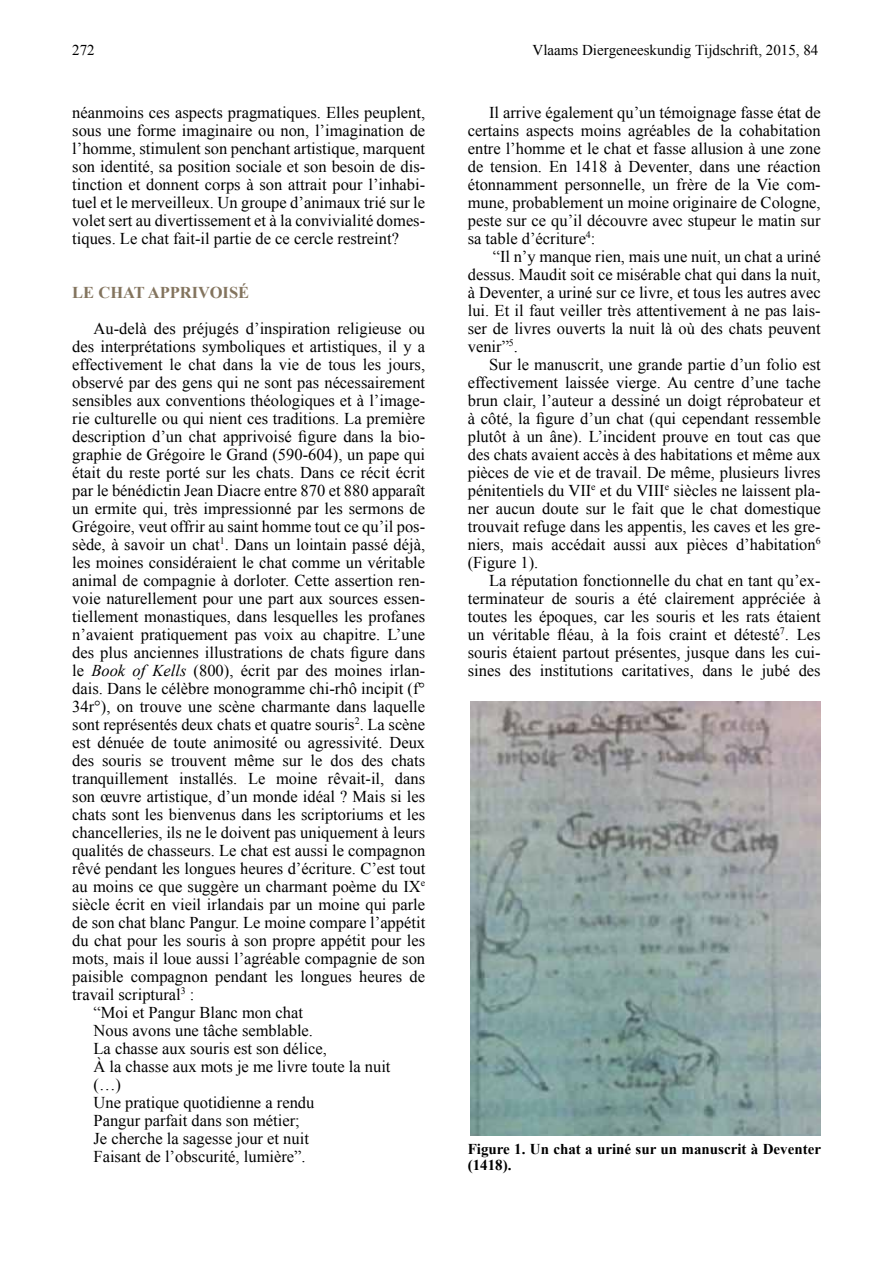
<style>
.page{position:relative;width:893px;height:1263px;background:#fff}
.page>*{position:absolute;margin:0;border:0;box-sizing:border-box;transform-origin:0 0}
.t1{font:16.5px/18px "Times New Roman";color:#000;text-align:justify}
.t2{font:700 16.5px "Times New Roman";color:#83745e}
.t3{font:700 15px/16.5px "Times New Roman";color:#000}
.t4{font:15px "Times New Roman";color:#000}
.s1{font-style:italic}
</style>
<div class="page">
<img style="left:471px;top:702px;width:350px;height:433px">
<p class="t4" style="left:72px;top:40px;width:24px">272</p>
<p class="t4" style="left:533px;top:40px;width:287px">Vlaams Diergeneeskundig Tijdschrift, 2015, 84</p>
<p class="t1" style="left:72px;top:103px;width:354px">néanmoins ces aspects pragmatiques. Elles peuplent, sous une forme imaginaire ou non, l’imagination de l’homme, stimulent son penchant artistique, marquent son identité, sa position sociale et son besoin de dis&shy;tinction et donnent corps à son attrait pour l’inhabi&shy;tuel et le merveilleux. Un groupe d’animaux trié sur le volet sert au divertissement et à la convivialité domes&shy;tiques. Le chat fait-il partie de ce cercle restreint?</p>
<p class="t2" style="left:72px;top:281px;width:178px">LE CHAT APPRIVOISÉ</p>
<p class="t1" style="left:94px;top:319px;width:333px">Au-delà des préjugés d’inspiration religieuse ou</p>
<p class="t1" style="left:72px;top:337px;width:354px">des interprétations symboliques et artistiques, il y a</p>
<p class="t1" style="left:72px;top:355px;width:354px">effectivement le chat dans la vie de tous les jours,</p>
<p class="t1" style="left:72px;top:373px;width:354px">observé par des gens qui ne sont pas nécessairement</p>
<p class="t1" style="left:72px;top:391px;width:354px">sensibles aux conventions théologiques et à l’image-</p>
<p class="t1" style="left:72px;top:409px;width:354px">rie culturelle ou qui nient ces traditions. La première</p>
<p class="t1" style="left:72px;top:427px;width:354px">description d’un chat apprivoisé figure dans la bio-</p>
<p class="t1" style="left:72px;top:445px;width:354px">graphie de Grégoire le Grand (590-604), un pape qui</p>
<p class="t1" style="left:72px;top:463px;width:354px">était du reste porté sur les chats. Dans ce récit écrit</p>
<p class="t1" style="left:72px;top:481px;width:354px">par le bénédictin Jean Diacre entre 870 et 880 apparaît</p>
<p class="t1" style="left:72px;top:499px;width:354px">un ermite qui, très impressionné par les sermons de</p>
<p class="t1" style="left:72px;top:517px;width:354px">Grégoire, veut offrir au saint homme tout ce qu’il pos-</p>
<p class="t1" style="left:72px;top:535px;width:354px">sède, à savoir un chat<sup>1</sup>. Dans un lointain passé déjà,</p>
<p class="t1" style="left:72px;top:553px;width:354px">les moines considéraient le chat comme un véritable</p>
<p class="t1" style="left:72px;top:571px;width:354px">animal de compagnie à dorloter. Cette assertion ren-</p>
<p class="t1" style="left:72px;top:589px;width:354px">voie naturellement pour une part aux sources essen-</p>
<p class="t1" style="left:72px;top:607px;width:354px">tiellement monastiques, dans lesquelles les profanes</p>
<p class="t1" style="left:72px;top:625px;width:354px">n’avaient pratiquement pas voix au chapitre. L’une</p>
<p class="t1" style="left:72px;top:643px;width:354px">des plus anciennes illustrations de chats figure dans</p>
<p class="t1" style="left:72px;top:661px;width:354px">le <span class="s1">Book of Kells</span> (800), écrit par des moines irlan-</p>
<p class="t1" style="left:72px;top:679px;width:354px">dais. Dans le célèbre monogramme chi-rhô incipit (f°</p>
<p class="t1" style="left:72px;top:697px;width:354px">34r°), on trouve une scène charmante dans laquelle</p>
<p class="t1" style="left:72px;top:715px;width:354px">sont représentés deux chats et quatre souris<sup>2</sup>. La scène</p>
<p class="t1" style="left:72px;top:733px;width:354px">est dénuée de toute animosité ou agressivité. Deux</p>
<p class="t1" style="left:72px;top:751px;width:354px">des souris se trouvent même sur le dos des chats</p>
<p class="t1" style="left:72px;top:769px;width:354px">tranquillement installés. Le moine rêvait-il, dans</p>
<p class="t1" style="left:72px;top:787px;width:354px">son œuvre artistique, d’un monde idéal ? Mais si les</p>
<p class="t1" style="left:72px;top:805px;width:354px">chats sont les bienvenus dans les scriptoriums et les</p>
<p class="t1" style="left:72px;top:823px;width:354px">chancelleries, ils ne le doivent pas uniquement à leurs</p>
<p class="t1" style="left:72px;top:841px;width:354px">qualités de chasseurs. Le chat est aussi le compagnon</p>
<p class="t1" style="left:72px;top:859px;width:354px">rêvé pendant les longues heures d’écriture. C’est tout</p>
<p class="t1" style="left:72px;top:877px;width:354px">au moins ce que suggère un charmant poème du IX<sup>e</sup></p>
<p class="t1" style="left:72px;top:895px;width:354px">siècle écrit en vieil irlandais par un moine qui parle</p>
<p class="t1" style="left:72px;top:913px;width:354px">de son chat blanc Pangur. Le moine compare l’appétit</p>
<p class="t1" style="left:72px;top:931px;width:354px">du chat pour les souris à son propre appétit pour les</p>
<p class="t1" style="left:72px;top:949px;width:354px">mots, mais il loue aussi l’agréable compagnie de son</p>
<p class="t1" style="left:72px;top:967px;width:354px">paisible compagnon pendant les longues heures de</p>
<p class="t1" style="left:72px;top:985px;width:124px">travail scriptural<sup>3</sup> :</p>
<p class="t1" style="left:94px;top:1003px;width:211px">“Moi et Pangur Blanc mon chat</p>
<p class="t1" style="left:94px;top:1021px;width:221px">Nous avons une tâche semblable.</p>
<p class="t1" style="left:94px;top:1039px;width:235px">La chasse aux souris est son délice,</p>
<p class="t1" style="left:94px;top:1057px;width:298px">À la chasse aux mots je me livre toute la nuit</p>
<p class="t1" style="left:94px;top:1075px;width:29px">(…)</p>
<p class="t1" style="left:94px;top:1093px;width:222px">Une pratique quotidienne a rendu</p>
<p class="t1" style="left:94px;top:1111px;width:208px">Pangur parfait dans son métier;</p>
<p class="t1" style="left:94px;top:1129px;width:217px">Je cherche la sagesse jour et nuit</p>
<p class="t1" style="left:94px;top:1147px;width:214px">Faisant de l’obscurité, lumière”.</p>
<p class="t1" style="left:468px;top:103px;width:354px;text-indent:21px">Il arrive également qu’un témoignage fasse état de certains aspects moins agréables de la cohabitation entre l’homme et le chat et fasse allusion à une zone de tension. En 1418 à Deventer, dans une réaction étonnamment personnelle, un frère de la Vie com&shy;mune, probablement un moine originaire de Cologne, peste sur ce qu’il découvre avec stupeur le matin sur sa table d’écriture<sup>4</sup>:</p>
<p class="t1" style="left:468px;top:247px;width:354px;text-indent:25px">“Il n’y manque rien, mais une nuit, un chat a uriné dessus. Maudit soit ce misérable chat qui dans la nuit, à Deventer, a uriné sur ce livre, et tous les autres avec lui. Et il faut veiller très attentivement à ne pas lais&shy;ser de livres ouverts la nuit là où des chats peuvent venir”<sup>5</sup>.</p>
<p class="t1" style="left:468px;top:355px;width:354px;text-indent:21px">Sur le manuscrit, une grande partie d’un folio est effectivement laissée vierge. Au centre d’une tache brun clair, l’auteur a dessiné un doigt réprobateur et à côté, la figure d’un chat (qui cependant ressemble plutôt à un âne). L’incident prouve en tout cas que des chats avaient accès à des habitations et même aux pièces de vie et de travail. De même, plusieurs livres pénitentiels du VII<sup>e</sup> et du VIII<sup>e</sup> siècles ne laissent pla&shy;ner aucun doute sur le fait que le chat domestique trouvait refuge dans les appentis, les caves et les gre&shy;niers, mais accédait aussi aux pièces d’habitation<sup>6 </sup>(Figure 1).</p>
<p class="t1" style="left:468px;top:571px;width:354px;text-indent:21px">La réputation fonctionnelle du chat en tant qu’ex&shy;terminateur de souris a été clairement appréciée à toutes les époques, car les souris et les rats étaient un véritable fléau, à la fois craint et détesté<sup>7</sup>. Les souris étaient partout présentes, jusque dans les cui&shy;sines des institutions caritatives, dans le jubé des</p>
<p class="t3" style="left:468px;top:1140px;width:355px">Figure 1. Un chat a uriné sur un manuscrit à Deventer (1418).</p>
</div>
